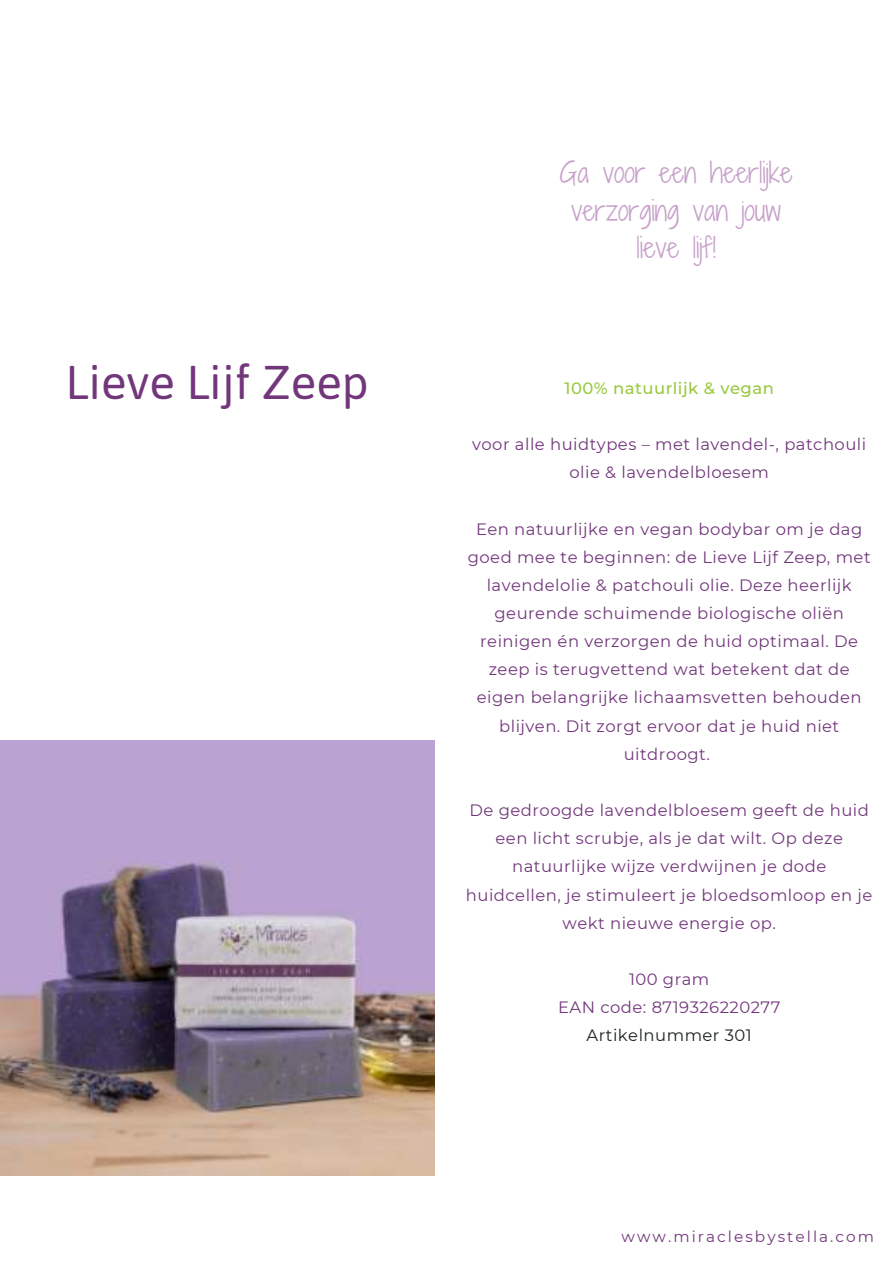
<style>
.page{position:relative;width:894px;height:1264px;background:#fff}
.page>*{position:absolute;margin:0;border:0;box-sizing:border-box;transform-origin:0 0}
.t1{font:47.25px "Asap";color:#72377b}
.t2{font:27px/37.2px "Shadows Into Light Two";color:#c7a1ca;text-align:center}
.t3{font:16.35px/28.2px "Montserrat";letter-spacing:.03em;color:#72377b;text-align:center}
.t4{font:500 16.35px "Montserrat";letter-spacing:.03em;color:#98c93c}
.t5{font:16.35px "Montserrat";letter-spacing:.03em;color:#1c2120}
.t6{font:15.3px "Montserrat";letter-spacing:.135em;color:#72377b}
</style>
<div class="page">
<img style="left:0;top:740px;width:435px;height:435px">
<h1 class="t1" style="left:66px;top:350px;width:305px">Lieve Lijf Zeep</h1>
<h2 class="t2" style="left:559px;top:154px;width:234px">Ga voor een heerlijke verzorging van jouw lieve lijf!</h2>
<p class="t4" style="left:564px;top:376px;width:211px">100% natuurlijk &amp; vegan</p>
<p class="t3" style="left:472px;top:429px;width:395px">voor alle huidtypes – met lavendel-, patchouli olie &amp; lavendelbloesem</p>
<p class="t3" style="left:467px;top:514px;width:404px">Een natuurlijke en vegan bodybar om je dag goed mee te beginnen: de Lieve Lijf Zeep, met lavendelolie &amp; patchouli olie. Deze heerlijk geurende schuimende biologische oliën reinigen én verzorgen de huid optimaal. De zeep is terugvettend wat betekent dat de eigen belangrijke lichaamsvetten behouden blijven. Dit zorgt ervoor dat je huid niet uitdroogt.</p>
<p class="t3" style="left:466px;top:795px;width:408px">De gedroogde lavendelbloesem geeft de huid een licht scrubje, als je dat wilt. Op deze natuurlijke wijze verdwijnen je dode huidcellen, je stimuleert je bloedsomloop en je wekt nieuwe energie op.</p>
<p class="t3" style="left:558px;top:964px;width:224px">100 gram<br>EAN code: 8719326220277</p>
<p class="t5" style="left:586px;top:1024px;width:167px">Artikelnummer 301</p>
<p class="t6" style="left:621px;top:1225px;width:254px">www.miraclesbystella.com</p>
</div>
